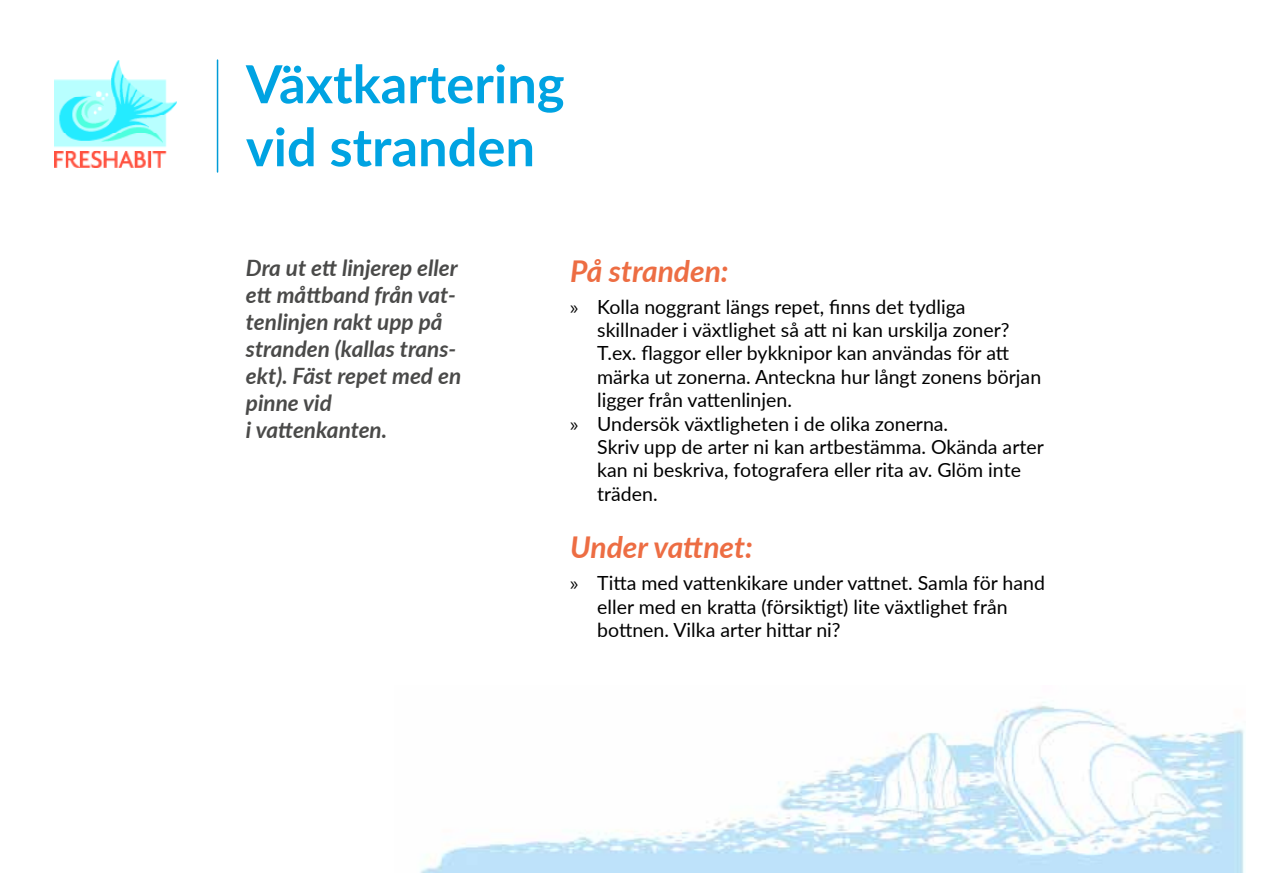
<style>
.page{position:relative;width:1263px;height:893px;background:#fff}
.page>*{position:absolute;margin:0;border:0;box-sizing:border-box;transform-origin:0 0}
.t1{font:700 52.5px/63px "Lato";color:#00a3e2}
.t2{font:italic 700 30px "Lato";color:#ed6d43}
.t3{font:italic 700 22.5px/27px "Lato";color:#4a4a49}
.t4{font:19.5px/23.4px "Lato";color:#000}
.s1{font-family:"Myriad Pro"}
</style>
<div class="page">
<img style="left:420px;top:702px;width:824px;height:171px">
<hr style="left:217px;top:60px;width:1px;height:112px;background:#009cd7">
<img style="left:54px;top:60px;width:123px;height:108px">
<h1 class="t1" style="left:246px;top:50px;width:320px">Växtkartering vid stranden</h1>
<p class="t3" style="left:246px;top:253px;width:217px">Dra ut ett linjerep eller ett måttband från vat&shy;tenlinjen rakt upp på stranden (kallas trans&shy;ekt). Fäst repet med en pinne vid<br>i vattenkanten.</p>
<h2 class="t2" style="left:570px;top:249px;width:160px">På stranden:</h2>
<p class="t4" style="left:570px;top:294px;width:397px"><span class="s1">»</span> Kolla noggrant längs repet, finns det tydliga</p>
<p class="t4" style="left:597px;top:317px;width:414px">skillnader i växtlighet så att ni kan urskilja zoner?</p>
<p class="t4" style="left:597px;top:341px;width:413px">T.ex. flaggor eller bykknipor kan användas för att</p>
<p class="t4" style="left:597px;top:364px;width:445px">märka ut zonerna. Anteckna hur långt zonens början</p>
<p class="t4" style="left:597px;top:388px;width:196px">ligger från vattenlinjen.</p>
<p class="t4" style="left:570px;top:411px;width:379px"><span class="s1">»</span> Undersök växtligheten i de olika zonerna.</p>
<p class="t4" style="left:597px;top:434px;width:448px">Skriv upp de arter ni kan artbestämma. Okända arter</p>
<p class="t4" style="left:597px;top:458px;width:425px">kan ni beskriva, fotografera eller rita av. Glöm inte</p>
<p class="t4" style="left:597px;top:481px;width:62px">träden.</p>
<h2 class="t2" style="left:570px;top:525px;width:184px">Under vattnet:</h2>
<p class="t4" style="left:597px;top:571px;width:449px;text-indent:-27px"><span class="s1">»</span> Titta med vattenkikare under vattnet. Samla för hand eller med en kratta (försiktigt) lite växtlighet från bottnen. Vilka arter hittar ni?</p>
</div>
